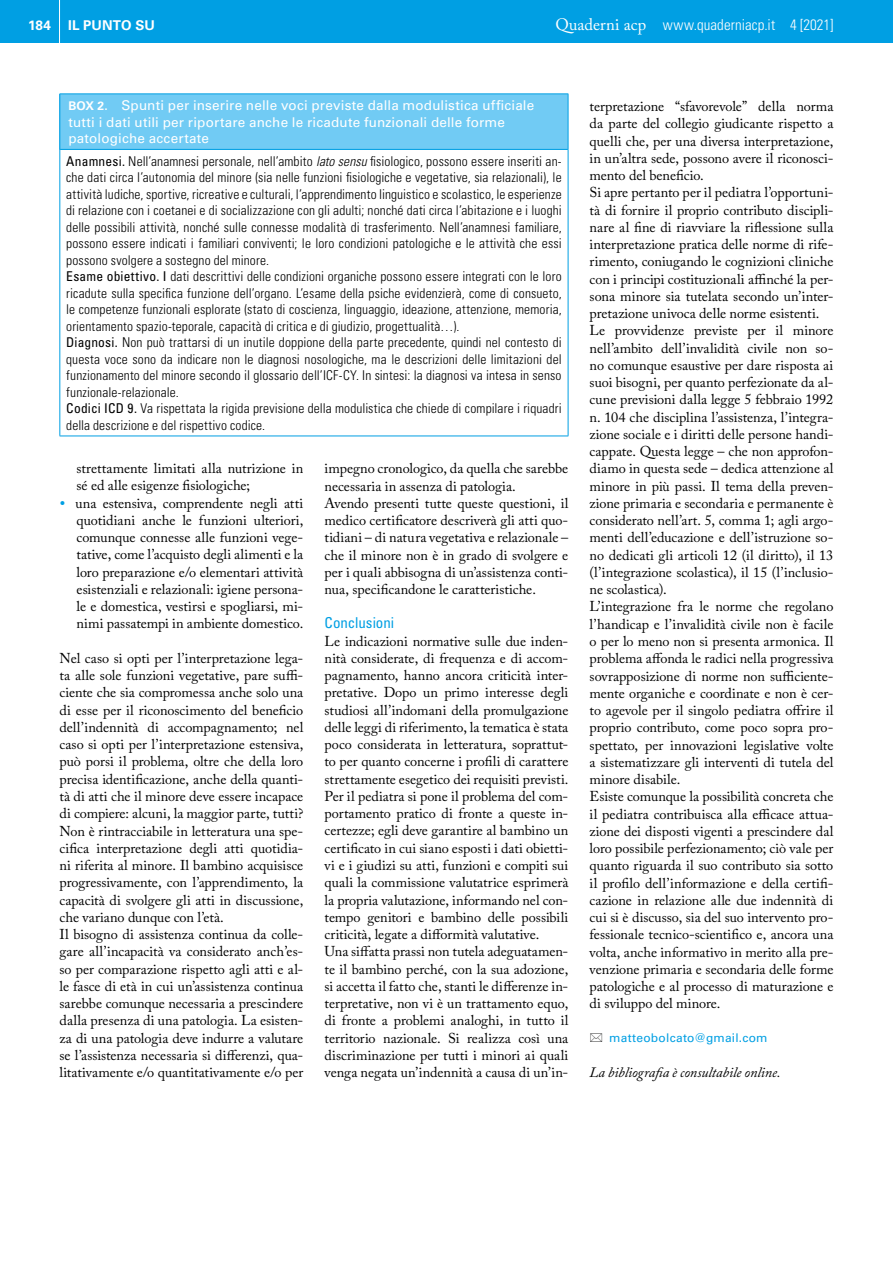
<style>
.page{position:relative;width:893px;height:1263px;background:#fff}
.page>*{position:absolute;margin:0;border:0;box-sizing:border-box;transform-origin:0 0}
.t1{font:300 condensed 15px "Univers LT Std";letter-spacing:.005em;color:#fff}
.t2{font:condensed 15px "Univers LT Std";color:#009fe3}
.t3{font:14.25px/17.2px "Adobe Caslon Pro";letter-spacing:-.005em;color:#000}
.t4{font:italic 14.25px "Adobe Caslon Pro";letter-spacing:-.005em;color:#000}
.t5{font:300 condensed 13.5px/16.5px "Univers LT Std";letter-spacing:.01em;color:#000}
.t6{font:13.5px/16.5px "Univers LT Std";letter-spacing:.01em;color:#fff}
.t7{font:700 13.5px "Univers LT Std";color:#fff}
.t8{font:12px "Univers LT Std";letter-spacing:.015em;color:#009fe3}
.s1{font-family:"Adobe Caslon Pro";font-weight:400;font-stretch:normal;font-size:16.5px}
.s2{font-style:inherit}
.s3{font-weight:700;font-size:12px}
.s4{font-weight:400}
.s5{font-style:italic}
</style>
<div class="page">
<div style="left:0;top:0;width:893px;height:43px;background:#009fe3"></div>
<hr style="left:59px;top:0;width:1px;height:48px;background:#fff">
<div style="left:60px;top:94px;width:508px;height:55px;background:#71cbf4"></div>
<hr style="left:60px;top:94px;width:508px;height:1px;background:#009fe3">
<hr style="left:60px;top:94px;width:1px;height:55px;background:#009fe3">
<hr style="left:568px;top:94px;width:1px;height:55px;background:#009fe3">
<hr style="left:60px;top:149px;width:508px;height:1px;background:#009fe3">
<hr style="left:60px;top:149px;width:1px;height:287px;background:#009fe3">
<hr style="left:568px;top:149px;width:1px;height:287px;background:#009fe3">
<hr style="left:60px;top:436px;width:508px;height:1px;background:#009fe3">
<p class="t7" style="left:28px;top:17px;width:24px">184</p>
<p class="t7" style="left:68px;top:17px;width:26px">IL PUNTO</p>
<p class="t7" style="left:135px;top:17px;width:11px">SU</p>
<p class="t1" style="left:555px;top:15px;width:280px"><span class="s1">Quaderni acp</span> www.quaderniacp.it <span class="s2">4 [2021]</span></p>
<p class="t6" style="left:68px;top:97px;width:467px"><span class="s3">BOX 2.</span> Spunti per inserire nelle voci previste dalla modulistica ufficiale tutti i dati utili per riportare anche le ricadute funzionali delle forme patologiche accertate</p>
<p class="t5" style="left:66px;top:153px;width:497px"><span class="s4">Anamnesi.</span> Nell’anamnesi personale, nell’ambito <span class="s5">lato sensu</span> fisiologico, possono essere inseriti an&shy;che dati circa l’autonomia del minore (sia nelle funzioni fisiologiche e vegetative, sia relazionali), le attività ludiche, sportive, ricreative e culturali, l’apprendimento linguistico e scolastico, le esperienze di relazione con i coetanei e di socializzazione con gli adulti; nonché dati circa l’abitazione e i luoghi delle possibili attività, nonché sulle connesse modalità di trasferimento. Nell’anamnesi familiare, possono essere indicati i familiari conviventi; le loro condizioni patologiche e le attività che essi possono svolgere a sostegno del minore.<br><span class="s4">Esame obiettivo. I</span> dati descrittivi delle condizioni organiche possono essere integrati con le loro ricadute sulla specifica funzione dell’organo. L’esame della psiche evidenzierà, come di consueto, le competenze funzionali esplorate (stato di coscienza, linguaggio, ideazione, attenzione, memoria, orientamento spazio-teporale, capacità di critica e di giudizio, progettualità…).<br><span class="s4">Diagnosi.</span> Non può trattarsi di un inutile doppione della parte precedente, quindi nel contesto di questa voce sono da indicare non le diagnosi nosologiche, ma le descrizioni delle limitazioni del funzionamento del minore secondo il glossario dell’ICF-CY. In sintesi: la diagnosi va intesa in senso funzionale-relazionale.<br><span class="s4">Codici ICD 9.</span> Va rispettata la rigida previsione della modulistica che chiede di compilare i riquadri della descrizione e del rispettivo codice.</p>
<p class="t3" style="left:75px;top:460px;width:229px">strettamente limitati alla nutrizione in sé ed alle esigenze fisiologiche;<br>una estensiva, comprendente negli atti quotidiani anche le funzioni ulteriori, comunque connesse alle funzioni vege&shy;tative, come l’acquisto degli alimenti e la loro preparazione e/o elementari attività esistenziali e relazionali: igiene persona&shy;le e domestica, vestirsi e spogliarsi, mi&shy;nimi passatempi in ambiente domestico.</p>
<p class="t3" style="left:60px;top:649px;width:245px">Nel caso si opti per l’interpretazione lega&shy;ta alle sole funzioni vegetative, pare suffi&shy;ciente che sia compromessa anche solo una di esse per il riconoscimento del beneficio dell’indennità di accompagnamento; nel caso si opti per l’interpretazione estensiva, può porsi il problema, oltre che della loro precisa identificazione, anche della quanti&shy;tà di atti che il minore deve essere incapace di compiere: alcuni, la maggior parte, tutti?<br>Non è rintracciabile in letteratura una spe&shy;cifica interpretazione degli atti quotidia&shy;ni riferita al minore. Il bambino acquisisce progressivamente, con l’apprendimento, la capacità di svolgere gli atti in discussione, che variano dunque con l’età.<br>Il bisogno di assistenza continua da colle&shy;gare all’incapacità va considerato anch’es&shy;so per comparazione rispetto agli atti e al&shy;le fasce di età in cui un’assistenza continua sarebbe comunque necessaria a prescindere dalla presenza di una patologia. La esisten&shy;za di una patologia deve indurre a valutare se l’assistenza necessaria si differenzi, qua&shy;litativamente e/o quantitativamente e/o per</p>
<p class="t3" style="left:325px;top:460px;width:245px">impegno cronologico, da quella che sarebbe necessaria in assenza di patologia.<br>Avendo presenti tutte queste questioni, il medico certificatore descriverà gli atti quo&shy;tidiani – di natura vegetativa e relazionale – che il minore non è in grado di svolgere e per i quali abbisogna di un’assistenza conti&shy;nua, specificandone le caratteristiche.</p>
<p class="t2" style="left:325px;top:613px;width:71px">Conclusioni</p>
<p class="t3" style="left:325px;top:632px;width:245px">Le indicazioni normative sulle due inden&shy;nità considerate, di frequenza e di accom&shy;pagnamento, hanno ancora criticità inter&shy;pretative. Dopo un primo interesse degli studiosi all’indomani della promulgazione delle leggi di riferimento, la tematica è stata poco considerata in letteratura, soprattut&shy;to per quanto concerne i profili di carattere strettamente esegetico dei requisiti previsti.<br>Per il pediatra si pone il problema del com&shy;portamento pratico di fronte a queste in&shy;certezze; egli deve garantire al bambino un certificato in cui siano esposti i dati obietti&shy;vi e i giudizi su atti, funzioni e compiti sui quali la commissione valutatrice esprimerà la propria valutazione, informando nel con&shy;tempo genitori e bambino delle possibili criticità, legate a difformità valutative.<br>Una siffatta prassi non tutela adeguatamen&shy;te il bambino perché, con la sua adozione, si accetta il fatto che, stanti le differenze in&shy;terpretative, non vi è un trattamento equo, di fronte a problemi analoghi, in tutto il territorio nazionale. Si realizza così una discriminazione per tutti i minori ai quali venga negata un’indennità a causa di un’in-</p>
<p class="t3" style="left:590px;top:97px;width:245px">terpretazione “sfavorevole” della norma da parte del collegio giudicante rispetto a quelli che, per una diversa interpretazione, in un’altra sede, possono avere il riconosci&shy;mento del beneficio.<br>Si apre pertanto per il pediatra l’opportuni&shy;tà di fornire il proprio contributo discipli&shy;nare al fine di riavviare la riflessione sulla interpretazione pratica delle norme di rife&shy;rimento, coniugando le cognizioni cliniche con i principi costituzionali affinché la per&shy;sona minore sia tutelata secondo un’inter&shy;pretazione univoca delle norme esistenti.<br>Le provvidenze previste per il minore nell’ambito dell’invalidità civile non so&shy;no comunque esaustive per dare risposta ai suoi bisogni, per quanto perfezionate da al&shy;cune previsioni dalla legge 5 febbraio 1992 n. 104 che disciplina l’assistenza, l’integra&shy;zione sociale e i diritti delle persone handi&shy;cappate. Questa legge – che non approfon&shy;diamo in questa sede – dedica attenzione al minore in più passi. Il tema della preven&shy;zione primaria e secondaria e permanente è considerato nell’art. 5, comma 1; agli argo&shy;menti dell’educazione e dell’istruzione so&shy;no dedicati gli articoli 12 (il diritto), il 13 (l’integrazione scolastica), il 15 (l’inclusio&shy;ne scolastica).<br>L’integrazione fra le norme che regolano l’handicap e l’invalidità civile non è facile o per lo meno non si presenta armonica. Il problema affonda le radici nella progressiva sovrapposizione di norme non sufficiente&shy;mente organiche e coordinate e non è cer&shy;to agevole per il singolo pediatra offrire il proprio contributo, come poco sopra pro&shy;spettato, per innovazioni legislative volte a sistematizzare gli interventi di tutela del minore disabile.<br>Esiste comunque la possibilità concreta che il pediatra contribuisca alla efficace attua&shy;zione dei disposti vigenti a prescindere dal loro possibile perfezionamento; ciò vale per quanto riguarda il suo contributo sia sotto il profilo dell’informazione e della certifi&shy;cazione in relazione alle due indennità di cui si è discusso, sia del suo intervento pro&shy;fessionale tecnico-scientifico e, ancora una volta, anche informativo in merito alla pre&shy;venzione primaria e secondaria delle forme patologiche e al processo di maturazione e di sviluppo del minore.</p>
<p class="t8" style="left:609px;top:1031px;width:160px">matteobolcato@gmail.com</p>
<p class="t4" style="left:590px;top:1064px;width:193px">La bibliografia è consultabile online.</p>
</div>
